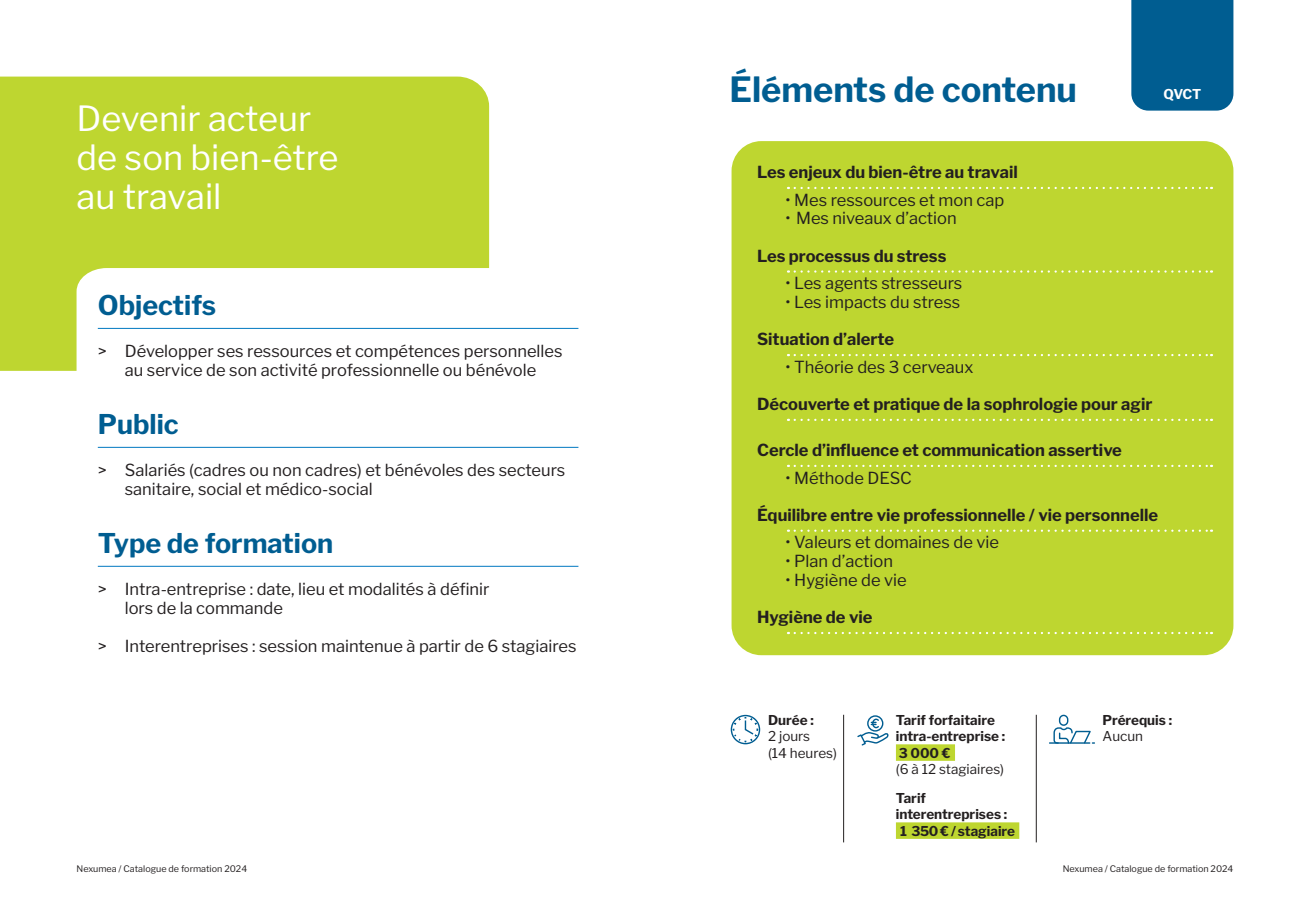
<style>
.page{position:relative;width:1310px;height:919px;background:#fff}
.page>*{position:absolute;margin:0;border:0;box-sizing:border-box;transform-origin:0 0}
.GRD_TITRE_BLEU{font:34.5px/39px "Libre Franklin";color:#fff}
.Éléments_de_contenu{font:700 34.5px "Libre Franklin";color:#005d91}
.Objectifs{font:700 27px "Libre Franklin";color:#005d91}
.TEXTE_FORMATION{font:16.5px/18.8px "Libre Franklin";color:#231f20;text-align:center}
.TEXTE_FORMATION_QVCT_inter{font:700 16.5px "Libre Franklin";color:#231f20}
.TEXTE_FORMATION_2{font:16.5px "Libre Franklin";color:#231f20}
.TEXTE_FORMATION_2-2{font:700 13.5px "Libre Franklin";color:#231f20}
.TEXTE_FORMATION_2-3{font:13.5px "Libre Franklin";color:#231f20}
._3750{font:700 13.5px "Libre Franklin";color:#231f20}
.RUBRIQUE_2{font:700 13.5px "Libre Franklin";color:#fff}
.t1{font:9px "Libre Franklin";color:#231f20}
</style>
<div class="page">
<div style="left:0;top:77px;width:489px;height:294px;background:#bed630"></div>
<hr style="left:843px;top:714px;width:1px;height:128px;background:#231f20">
<hr style="left:1036px;top:714px;width:1px;height:128px;background:#231f20">
<div style="left:731px;top:714px;width:29px;height:30px;border:1px solid #005d91;border-radius:50%"></div>
<svg style="left:732px;top:716px;width:26px;height:26px"></svg>
<hr style="left:1049px;top:742px;width:40px;height:1px;background:#005d91">
<div style="left:1059px;top:714px;width:9px;height:11px;border:1px solid #005d91;border-radius:4px"></div>
<svg style="left:1052px;top:727px;width:42px;height:17px"></svg>
<div style="left:867px;top:715px;width:16px;height:16px;border:1px solid #005d91;border-radius:50%"></div>
<svg style="left:857px;top:717px;width:32px;height:29px"></svg>
<div style="left:1131px;top:0;width:102px;height:111px;background:#005d91"></div>
<svg style="left:77px;top:268px;width:502px;height:299px"></svg>
<hr style="left:98px;top:328px;width:480px;height:1px;background:#0078c0">
<hr style="left:98px;top:447px;width:480px;height:1px;background:#0078c0">
<hr style="left:98px;top:566px;width:480px;height:1px;background:#0078c0">
<div style="left:896px;top:744px;width:59px;height:16px;background:#bed630"></div>
<div style="left:896px;top:822px;width:123px;height:16px;background:#bed630"></div>
<div style="left:731px;top:141px;width:502px;height:514px;background:#bed630;border-radius:30px"></div>
<svg style="left:788px;top:187px;width:424px;height:2px"></svg>
<svg style="left:788px;top:270px;width:424px;height:2px"></svg>
<svg style="left:788px;top:354px;width:424px;height:2px"></svg>
<svg style="left:788px;top:418px;width:424px;height:3px"></svg>
<svg style="left:788px;top:464px;width:424px;height:3px"></svg>
<svg style="left:788px;top:529px;width:424px;height:2px"></svg>
<svg style="left:788px;top:632px;width:424px;height:2px"></svg>
<p class="GRD_TITRE_BLEU" style="left:77px;top:96px;width:263px">Devenir acteur de son bien-être au travail</p>
<p class="Objectifs" style="left:98px;top:284px;width:120px">Objectifs</p>
<p class="TEXTE_FORMATION" style="left:98px;top:340px;width:466px">&gt; Développer ses ressources et compétences personnelles au service de son activité professionnelle ou bénévole</p>
<p class="Objectifs" style="left:98px;top:403px;width:82px">Public</p>
<p class="TEXTE_FORMATION" style="left:125px;top:459px;width:442px;text-align:left;text-indent:-27px">&gt; Salariés (cadres ou non cadres) et bénévoles des secteurs sanitaire, social et médico-social</p>
<p class="Objectifs" style="left:98px;top:522px;width:237px">Type de formation</p>
<p class="TEXTE_FORMATION" style="left:98px;top:578px;width:393px">&gt; Intra-entreprise : date, lieu et modalités à définir</p>
<p class="TEXTE_FORMATION" style="left:125px;top:597px;width:160px">lors de la commande</p>
<p class="TEXTE_FORMATION" style="left:98px;top:634px;width:480px">&gt; Interentreprises : session maintenue à partir de 6 stagiaires</p>
<p class="Éléments_de_contenu" style="left:729px;top:63px;width:349px">Éléments de contenu</p>
<p class="RUBRIQUE_2" style="left:1163px;top:83px;width:39px">QVCT</p>
<p class="TEXTE_FORMATION_QVCT_inter" style="left:757px;top:159px;width:262px">Les enjeux du bien-être au travail</p>
<p class="TEXTE_FORMATION_2" style="left:785px;top:187px;width:220px">• Mes ressources et mon cap</p>
<p class="TEXTE_FORMATION_2" style="left:785px;top:205px;width:173px">• Mes niveaux d’action</p>
<p class="TEXTE_FORMATION_QVCT_inter" style="left:757px;top:243px;width:191px">Les processus du stress</p>
<p class="TEXTE_FORMATION_2" style="left:785px;top:270px;width:178px">• Les agents stresseurs</p>
<p class="TEXTE_FORMATION_2" style="left:785px;top:289px;width:176px">• Les impacts du stress</p>
<p class="TEXTE_FORMATION_QVCT_inter" style="left:757px;top:326px;width:138px">Situation d’alerte</p>
<p class="TEXTE_FORMATION_2" style="left:785px;top:354px;width:189px">• Théorie des 3 cerveaux</p>
<p class="TEXTE_FORMATION_QVCT_inter" style="left:757px;top:391px;width:397px">Découverte et pratique de la sophrologie pour agir</p>
<p class="TEXTE_FORMATION_QVCT_inter" style="left:757px;top:437px;width:366px">Cercle d’influence et communication assertive</p>
<p class="TEXTE_FORMATION_2" style="left:785px;top:464px;width:128px">• Méthode DESC</p>
<p class="TEXTE_FORMATION_QVCT_inter" style="left:757px;top:502px;width:403px">Équilibre entre vie professionnelle / vie personnelle</p>
<p class="TEXTE_FORMATION_2" style="left:785px;top:529px;width:215px">• Valeurs et domaines de vie</p>
<p class="TEXTE_FORMATION_2" style="left:785px;top:548px;width:109px">• Plan d’action</p>
<p class="TEXTE_FORMATION_2" style="left:785px;top:567px;width:123px">• Hygiène de vie</p>
<p class="TEXTE_FORMATION_QVCT_inter" style="left:757px;top:604px;width:117px">Hygiène de vie</p>
<p class="TEXTE_FORMATION_2-2" style="left:768px;top:709px;width:47px">Durée :</p>
<p class="TEXTE_FORMATION_2-3" style="left:768px;top:725px;width:44px">2 jours</p>
<p class="TEXTE_FORMATION_2-3" style="left:768px;top:742px;width:70px">(14 heures)</p>
<p class="TEXTE_FORMATION_2-2" style="left:896px;top:709px;width:100px">Tarif forfaitaire</p>
<p class="TEXTE_FORMATION_2-2" style="left:896px;top:725px;width:111px">intra-entreprise :</p>
<p class="_3750" style="left:898px;top:742px;width:54px">3 000 €</p>
<p class="TEXTE_FORMATION_2-3" style="left:896px;top:758px;width:110px">(6 à 12 stagiaires)</p>
<p class="TEXTE_FORMATION_2-2" style="left:896px;top:787px;width:32px">Tarif</p>
<p class="TEXTE_FORMATION_2-2" style="left:896px;top:803px;width:113px">interentreprises :</p>
<p class="_3750" style="left:900px;top:820px;width:116px">1 350 € / stagiaire</p>
<p class="TEXTE_FORMATION_2-2" style="left:1102px;top:709px;width:71px">Prérequis :</p>
<p class="TEXTE_FORMATION_2-3" style="left:1102px;top:725px;width:42px">Aucun</p>
<p class="t1" style="left:77px;top:862px;width:172px">Nexumea / Catalogue de formation 2024</p>
<p class="t1" style="left:1063px;top:862px;width:172px">Nexumea / Catalogue de formation 2024</p>
</div>
